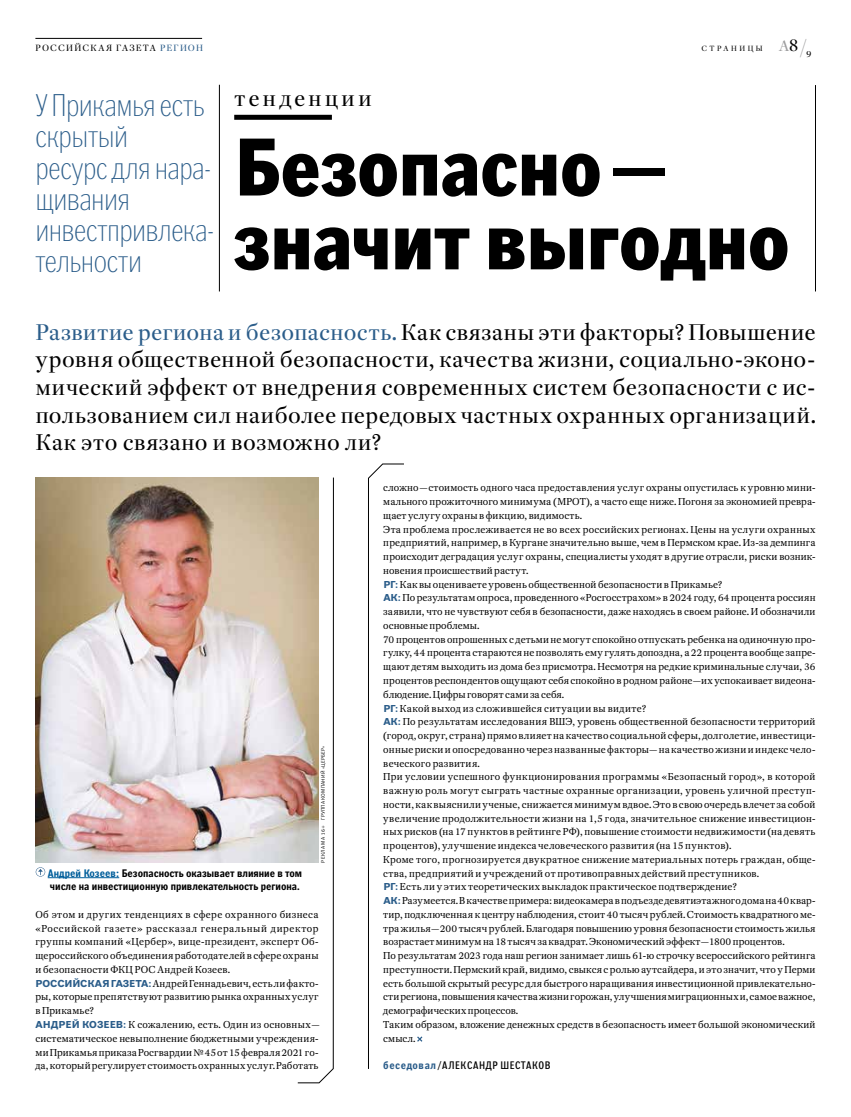
<style>
.page{position:relative;width:851px;height:1117px;background:#fff}
.page>*{position:absolute;margin:0;border:0;box-sizing:border-box;transform-origin:0 0}
.t1{font:700 condensed 81.25px/73.8px "Russ News Sans";letter-spacing:-.01em;color:#000}
.t2{font:300 expanded 31.25px/31.2px "Russ News Sans";letter-spacing:-.015em;color:#2b5d8a}
.t3{font:22.5px/27.5px "Russ News Serif Display";letter-spacing:.045em;color:#000;text-align:justify}
.t4{font:22.5px "Russ News Serif Display";letter-spacing:.155em;color:#000}
.t5{font:500 condensed 10.88px/13.8px "Russ News Sans";color:#000}
.t6{font:condensed 10.88px "Russ News Sans";letter-spacing:.06em;color:#000}
.t7{font:10px/13.8px "Russ News Serif";letter-spacing:.02em;color:#000}
.t8{font:9px "Russ News Serif Display";letter-spacing:.135em;color:#000}
.t9{font:7.5px "Russ News Serif Display";letter-spacing:.34em;color:#000}
.t10{font:5px "Russ News Sans";letter-spacing:.035em;color:#000}
.t11{font:5px "Russ News Sans";letter-spacing:.11em;color:#000}
.s1{color:#2b5d8a}
.s2{font-size:15px;color:#9c9c9d}
.s3{font-size:17.5px}
.s4{font-family:"Russ News Sans";font-weight:300;font-stretch:expanded;font-size:21.25px;color:#9c9c9d}
.s5{font-family:"Russ News Sans";font-weight:700;color:#2b5d8a}
.s6{font-weight:500;color:#2b5d8a}
.s7{color:#005e9b}
</style>
<div class="page">
<svg style="left:417px;top:1036px;width:6px;height:6px"></svg>
<hr style="left:219px;top:85px;width:1px;height:206px;background:#000">
<hr style="left:815px;top:85px;width:1px;height:206px;background:#000">
<svg style="left:297px;top:477px;width:37px;height:605px"></svg>
<div style="left:234px;top:115px;width:98px;height:5px;background:#000"></div>
<svg style="left:368px;top:463px;width:36px;height:605px"></svg>
<img style="left:35px;top:477px;width:283px;height:385px">
<hr style="left:48px;top:877px;width:71px;height:1px;background:#005e9b">
<svg style="left:36px;top:867px;width:9px;height:9px"></svg>
<hr style="left:35px;top:38px;width:167px;height:1px;background:#000">
<p class="t8" style="left:35px;top:43px;width:169px">РОССИЙСКАЯ ГАЗЕТА <span class="s1">РЕГИОН</span></p>
<p class="t9" style="left:701px;top:44px;width:107px">СТРАНИЦЫ <span class="s2">А</span><span class="s3">8</span><span class="s4">/</span></p>
<p class="t8" style="left:806px;top:49px;width:7px">9</p>
<h2 class="t2" style="left:35px;top:91px;width:180px">У Прикамья есть скрытый<br>ресурс для нара&shy;щивания инвестпривлека&shy;тельности</h2>
<h3 class="t4" style="left:234px;top:86px;width:139px">тенденции</h3>
<h1 class="t1" style="left:234px;top:132px;width:557px">Безопасно — значит выгодно</h1>
<p class="t3" style="left:36px;top:319px;width:781px"><span class="s1">Развитие региона и безопасность.</span> Как связаны эти факторы? Повышение уровня общественной безопасности, качества жизни, социально-эконо&shy;мический эффект от внедрения современных систем безопасности с ис&shy;пользованием сил наиболее передовых частных охранных организаций.<br>Как это связано и возможно ли?</p>
<p class="t7" style="left:383px;top:481px;width:433px">сложно — стоимость одного часа предоставления услуг охраны опустилась к уровню мини&shy;мального прожиточного минимума (МРОТ), а часто еще ниже. Погоня за экономией превра&shy;щает услугу охраны в фикцию, видимость.<br>Эта проблема прослеживается не во всех российских регионах. Цены на услуги охранных предприятий, например, в Кургане значительно выше, чем в Пермском крае. Из-за демпинга происходит деградация услуг охраны, специалисты уходят в другие отрасли, риски возник&shy;новения происшествий растут.<br><span class="s5">РГ:</span> Как вы оцениваете уровень общественной безопасности в Прикамье?<br><span class="s5">АК:</span> По результатам опроса, проведенного «Росгосстрахом» в 2024 году, 64 процента россиян заявили, что не чувствуют себя в безопасности, даже находясь в своем районе. И обозначили основные проблемы.<br>70 процентов опрошенных с детьми не могут спокойно отпускать ребенка на одиночную про&shy;гулку, 44 процента стараются не позволять ему гулять допоздна, а 22 процента вообще запре&shy;щают детям выходить из дома без присмотра. Несмотря на редкие криминальные случаи, 36 процентов респондентов ощущают себя спокойно в родном районе — их успокаивает видеона&shy;блюдение. Цифры говорят сами за себя.<br><span class="s5">РГ:</span> Какой выход из сложившейся ситуации вы видите?<br><span class="s5">АК:</span> По результатам исследования ВШЭ, уровень общественной безопасности территорий (город, округ, страна) прямо влияет на качество социальной сферы, долголетие, инвестици&shy;онные риски и опосредованно через названные факторы — на качество жизни и индекс чело&shy;веческого развития.<br>При условии успешного функционирования программы «Безопасный город», в которой важную роль могут сыграть частные охранные организации, уровень уличной преступ&shy;ности, как выяснили ученые, снижается минимум вдвое. Это в свою очередь влечет за собой увеличение продолжительности жизни на 1,5 года, значительное снижение инвестицион&shy;ных рисков (на 17 пунктов в рейтинге РФ), повышение стоимости недвижимости (на девять процентов), улучшение индекса человеческого развития (на 15 пунктов).<br>Кроме того, прогнозируется двукратное снижение материальных потерь граждан, обще&shy;ства, предприятий и учреждений от противоправных действий преступников.<br><span class="s5">РГ:</span> Есть ли у этих теоретических выкладок практическое подтверждение?<br><span class="s5">АК:</span> Разумеется. В качестве примера: видеокамера в подъезде девятиэтажного дома на 40 квар&shy;тир, подключенная к центру наблюдения, стоит 40 тысяч рублей. Стоимость квадратного ме&shy;тра жилья — 200 тысяч рублей. Благодаря повышению уровня безопасности стоимость жилья возрастает минимум на 18 тысяч за квадрат. Экономический эффект — 1800 процентов.<br>По результатам 2023 года наш регион занимает лишь 61‑ю строчку всероссийского рейтинга преступности. Пермский край, видимо, свыкся с ролью аутсайдера, и это значит, что у Перми есть большой скрытый ресурс для быстрого наращивания инвестиционной привлекательно&shy;сти региона, повышения качества жизни горожан, улучшения миграционных и, самое важное, демографических процессов.<br>Таким образом, вложение денежных средств в безопасность имеет большой экономический смысл.</p>
<p class="t6" style="left:383px;top:1059px;width:169px"><span class="s6">беседовал</span>/АЛЕКСАНДР ШЕСТАКОВ</p>
<p class="t10" style="left:320px;top:819px;width:75px;rotate:-90deg">ГРУППА КОМПАНИЙ «ЦЕРБЕР»</p>
<p class="t11" style="left:320px;top:862px;width:40px;rotate:-90deg">РЕКЛАМА 16+</p>
<p class="t5" style="left:48px;top:866px;width:256px"><span class="s7">Андрей Козеев:</span> Безопасность оказывает влияние в том числе на инвестиционную привлекательность региона.</p>
<p class="t7" style="left:35px;top:907px;width:284px">Об этом и других тенденциях в сфере охранного бизнеса «Российской газете» рассказал генеральный директор группы компаний «Цербер», вице-президент, эксперт Об&shy;щероссийского объединения работодателей в сфере охраны и безопасности ФКЦ РОС Андрей Козеев.<br><span class="s5">РОССИЙСКАЯ ГАЗЕТА:</span> Андрей Геннадьевич, есть ли факто&shy;ры, которые препятствуют развитию рынка охранных услуг в Прикамье?<br><span class="s5">АНДРЕЙ КОЗЕЕВ:</span> К сожалению, есть. Один из основных — систематическое невыполнение бюджетными учреждения&shy;ми Прикамья приказа Росгвардии № 45 от 15 февраля 2021 го&shy;да, который регулирует стоимость охранных услуг. Работать</p>
</div>
